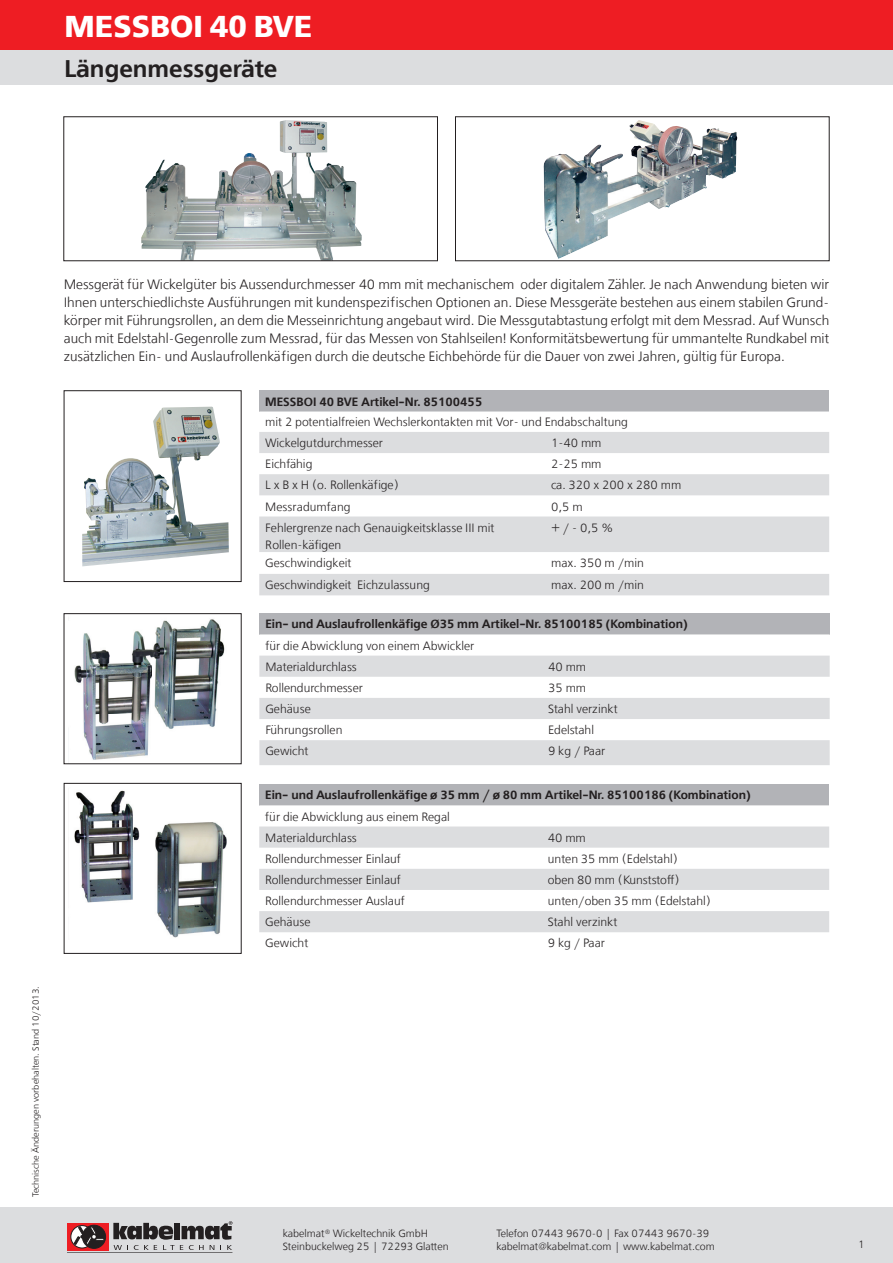
<style>
.page{position:relative;width:893px;height:1263px;background:#fff}
.page>*{position:absolute;margin:0;border:0;box-sizing:border-box;transform-origin:0 0}
.t1{font:700 30px "Free Set";color:#fff}
.t2{font:600 24px "Free Set";color:#231f20}
.t3{font:300 13.5px/18px "Free Set";color:#231f20;text-align:justify}
.t4{font:300 12px/21.1px "Free Set";color:#231f20}
.t5{font:600 12px "Free Set";color:#231f20}
.t6{font:300 10.5px/12.6px "Free Set";color:#231f20}
.t7{font:300 9px "Free Set";color:#231f20}
</style>
<div class="page">
<div style="left:0;top:1208px;width:893px;height:55px;background:#dcdddf"></div>
<div style="left:0;top:0;width:893px;height:51px;background:#ee1d23"></div>
<div style="left:0;top:51px;width:893px;height:34px;background:#dcdddf"></div>
<svg style="left:113px;top:1221px;width:119px;height:29px"></svg>
<svg style="left:67px;top:1223px;width:42px;height:27px"></svg>
<svg style="left:71px;top:1225px;width:22px;height:23px"></svg>
<div style="left:70px;top:1225px;width:24px;height:23px;border:1px solid #231f20;border-radius:50%"></div>
<div style="left:82px;top:1225px;width:24px;height:23px;background:#231f20;border-radius:50%"></div>
<div style="left:82px;top:1225px;width:24px;height:23px;border:1px solid #231f20;border-radius:50%"></div>
<svg style="left:74px;top:1226px;width:30px;height:18px"></svg>
<img style="left:141px;top:120px;width:221px;height:139px">
<img style="left:543px;top:120px;width:194px;height:139px">
<img style="left:82px;top:407px;width:147px;height:159px">
<div style="left:64px;top:390px;width:177px;height:192px;border:1px solid #231f20"></div>
<img style="left:74px;top:619px;width:151px;height:141px">
<img style="left:74px;top:790px;width:153px;height:148px">
<div style="left:259px;top:613px;width:571px;height:21px;background:#b2b3b7"></div>
<svg style="left:259px;top:634px;width:571px;height:22px"></svg>
<svg style="left:259px;top:656px;width:571px;height:109px;fill:#dcdddf"></svg>
<div style="left:259px;top:784px;width:570px;height:21px;background:#b2b3b7"></div>
<svg style="left:259px;top:805px;width:570px;height:1px"></svg>
<svg style="left:259px;top:826px;width:570px;height:106px;fill:#dcdddf"></svg>
<div style="left:259px;top:390px;width:570px;height:21px;background:#b2b3b7"></div>
<svg style="left:259px;top:411px;width:570px;height:1px"></svg>
<svg style="left:259px;top:432px;width:570px;height:163px;fill:#dcdddf"></svg>
<h1 class="t1" style="left:65px;top:8px;width:249px">MESSBOI 40 BVE</h1>
<h2 class="t2" style="left:65px;top:54px;width:214px">Längenmessgeräte</h2>
<p class="t7" style="left:30px;top:1197px;width:213px;rotate:-90deg">Technische Änderungen vorbehalten. Stand 10/2013.</p>
<p class="t3" style="left:64px;top:276px;width:767px">Messgerät für Wickelgüter bis Aussendurchmesser 40 mm mit mechanischem oder digitalem Zähler. Je nach Anwendung bieten wir Ihnen unterschiedlichste Ausführungen mit kundenspezifischen Optionen an. Diese Messgeräte bestehen aus einem stabilen Grund&shy;körper mit Führungsrollen, an dem die Messeinrichtung angebaut wird. Die Messgutabtastung erfolgt mit dem Messrad. Auf Wunsch auch mit Edelstahl-Gegenrolle zum Messrad, für das Messen von Stahlseilen! Konformitätsbewertung für ummantelte Rundkabel mit zusätzlichen Ein- und Auslaufrollenkäfigen durch die deutsche Eichbehörde für die Dauer von zwei Jahren, gültig für Europa.</p>
<p class="t5" style="left:265px;top:394px;width:219px">MESSBOI 40 BVE Artikel-Nr. 85100455</p>
<p class="t4" style="left:265px;top:411px;width:364px">mit 2 potentialfreien Wechslerkontakten mit Vor- und Endabschaltung<br>Wickelgutdurchmesser</p>
<p class="t4" style="left:551px;top:433px;width:52px">1-40 mm</p>
<p class="t4" style="left:265px;top:454px;width:49px">Eichfähig</p>
<p class="t4" style="left:551px;top:454px;width:132px">2-25 mm<br>ca. 320 x 200 x 280 mm<br>0,5 m<br>+ / - 0,5 %</p>
<p class="t4" style="left:551px;top:553px;width:94px">max. 350 m /min</p>
<p class="t4" style="left:265px;top:475px;width:231px">L x B x H (o. Rollenkäfige)<br>Messradumfang<br>Fehlergrenze nach Genauigkeitsklasse III mit</p>
<p class="t4" style="left:265px;top:537px;width:88px;line-height:17.7px">Rollen-käfigen<br>Geschwindigkeit</p>
<p class="t4" style="left:265px;top:574px;width:166px">Geschwindigkeit Eichzulassung</p>
<p class="t4" style="left:551px;top:574px;width:94px">max. 200 m /min</p>
<p class="t5" style="left:265px;top:617px;width:424px">Ein- und Auslaufrollenkäfige Ø35 mm Artikel-Nr. 85100185 (Kombination)</p>
<p class="t4" style="left:265px;top:635px;width:211px">für die Abwicklung von einem Abwickler<br>Materialdurchlass</p>
<p class="t4" style="left:548px;top:656px;width:40px">40 mm</p>
<p class="t4" style="left:265px;top:677px;width:99px">Rollendurchmesser</p>
<p class="t4" style="left:548px;top:677px;width:40px">35 mm</p>
<p class="t4" style="left:265px;top:698px;width:47px">Gehäuse</p>
<p class="t4" style="left:548px;top:698px;width:71px">Stahl verzinkt</p>
<p class="t4" style="left:265px;top:720px;width:79px">Führungsrollen</p>
<p class="t4" style="left:548px;top:720px;width:47px">Edelstahl</p>
<p class="t4" style="left:265px;top:741px;width:45px">Gewicht</p>
<p class="t4" style="left:548px;top:741px;width:59px">9 kg / Paar</p>
<p class="t5" style="left:265px;top:788px;width:487px">Ein- und Auslaufrollenkäfige ø 35 mm / ø 80 mm Artikel-Nr. 85100186 (Kombination)</p>
<p class="t4" style="left:265px;top:806px;width:186px">für die Abwicklung aus einem Regal<br>Materialdurchlass</p>
<p class="t4" style="left:548px;top:827px;width:40px">40 mm</p>
<p class="t4" style="left:265px;top:848px;width:137px">Rollendurchmesser Einlauf</p>
<p class="t4" style="left:548px;top:848px;width:132px">unten 35 mm (Edelstahl)</p>
<p class="t4" style="left:265px;top:869px;width:137px">Rollendurchmesser Einlauf</p>
<p class="t4" style="left:548px;top:869px;width:133px">oben 80 mm (Kunststoff)</p>
<p class="t4" style="left:265px;top:891px;width:141px">Rollendurchmesser Auslauf</p>
<p class="t4" style="left:548px;top:891px;width:165px">unten/oben 35 mm (Edelstahl)</p>
<p class="t4" style="left:265px;top:912px;width:47px">Gehäuse</p>
<p class="t4" style="left:548px;top:912px;width:71px">Stahl verzinkt</p>
<p class="t4" style="left:265px;top:933px;width:45px">Gewicht</p>
<p class="t4" style="left:548px;top:933px;width:59px">9 kg / Paar</p>
<p class="t6" style="left:283px;top:1227px;width:167px">kabelmat<sup>®</sup> Wickeltechnik GmbH<br>Steinbuckelweg 25 | 72293 Glatten</p>
<p class="t6" style="left:496px;top:1227px;width:220px">Telefon 07443 9670-0 | Fax 07443 9670-39 kabelmat@kabelmat.com | www.kabelmat.com</p>
<p class="t6" style="left:858px;top:1238px;width:8px">1</p>
</div>
